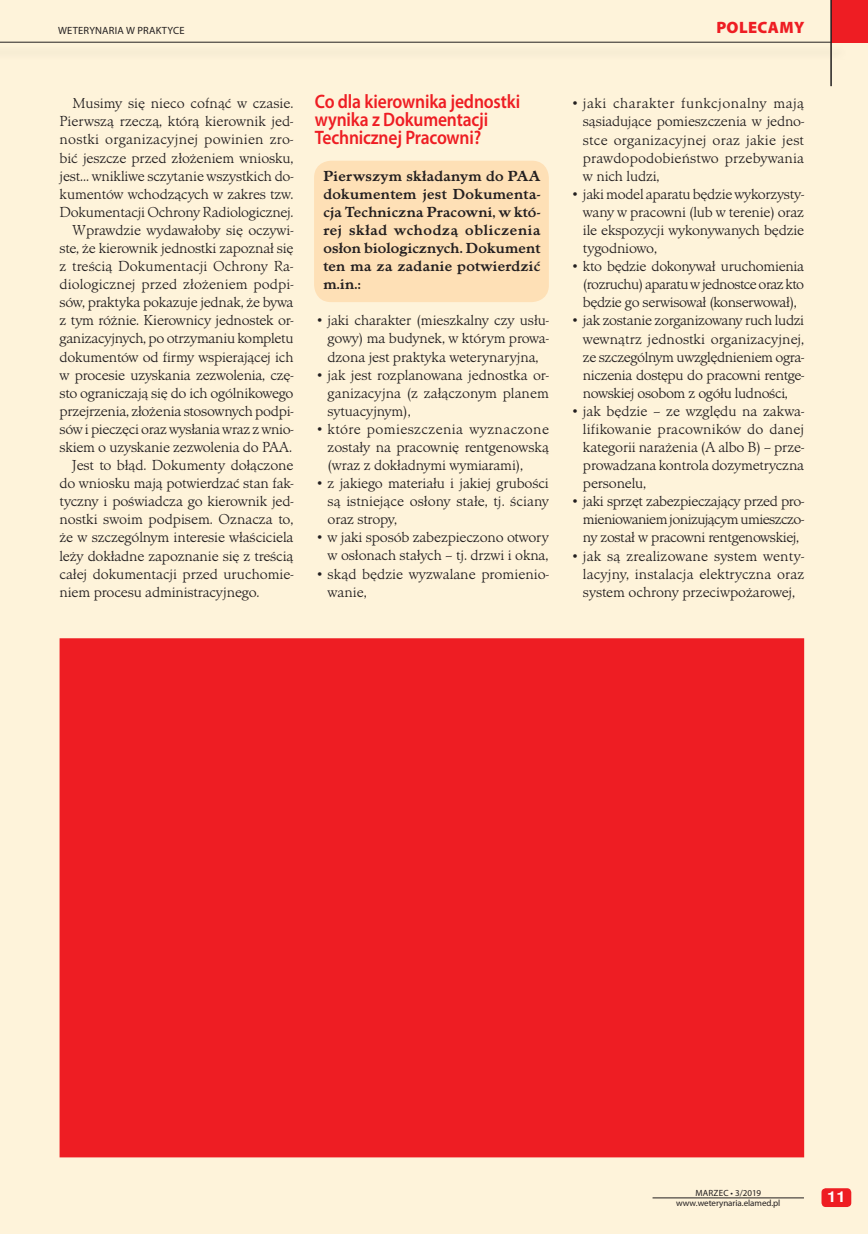
<style>
.page{position:relative;width:868px;height:1234px;background:#fff}
.page>*{position:absolute;margin:0;border:0;box-sizing:border-box;transform-origin:0 0}
.t1{font:600 19.5px/18.1px "Myriad Pro";letter-spacing:-.01em;color:#ee1d23;scale:.9 1}
.t2{font:900 16.5px "Myriad Pro";letter-spacing:.02em;color:#ee1d23}
.t3{font:300 15px/18px "Minister TCE";letter-spacing:-.01em;color:#231f20;text-align:justify}
.t4{font:700 15px/18px "Minister TCE";letter-spacing:.015em;color:#231f20;text-align:justify}
.t5{font:300 15px "Minister TCE";letter-spacing:.015em;color:#231f20}
.t6{font:700 15px "Nimbus San LCE";color:#fff;scale:1.1 1}
.t7{font:10.5px "Myriad Pro";letter-spacing:.02em;color:#231f20}
.t8{font:9px "Myriad Pro";letter-spacing:-.005em;color:#231f20}
.t9{font:9px "Myriad Pro";letter-spacing:.015em;color:#231f20}
</style>
<div class="page">
<div style="left:0;top:0;width:867px;height:1233px;background:#fef3da"></div>
<div style="left:831px;top:0;width:36px;height:42px;background:#ee1d23"></div>
<hr style="left:830px;top:0;width:1px;height:86px;background:#231f20">
<div style="left:821px;top:1187px;width:30px;height:19px;background:#ee1d23;border-radius:4px"></div>
<hr style="left:652px;top:1197px;width:151px;height:1px;background:#231f20">
<div style="left:0;top:44px;width:847px;height:17px;background:#faefd7"></div>
<hr style="left:0;top:42px;width:830px;height:1px;background:#231f20">
<div style="left:314px;top:161px;width:235px;height:141px;background:#fee0b6;border-radius:17px"></div>
<div style="left:60px;top:638px;width:744px;height:519px;background:#ee1d23"></div>
<p class="t7" style="left:58px;top:25px;width:128px">WETERYNARIA W PRAKTYCE</p>
<p class="t2" style="left:716px;top:18px;width:90px">POLECAMY</p>
<p class="t3" style="left:72px;top:95px;width:223px">Musimy się nieco cofnąć w czasie.</p>
<p class="t3" style="left:60px;top:113px;width:235px">Pierwszą rzeczą, którą kierownik jed-</p>
<p class="t5" style="left:60px;top:131px;width:235px">nostki organizacyjnej powinien zro-</p>
<p class="t3" style="left:60px;top:149px;width:235px">bić jeszcze przed złożeniem wniosku,</p>
<p class="t3" style="left:60px;top:167px;width:235px">jest… wnikliwe sczytanie wszystkich do-</p>
<p class="t3" style="left:60px;top:185px;width:235px">kumentów wchodzących w zakres tzw.</p>
<p class="t3" style="left:60px;top:203px;width:235px">Dokumentacji Ochrony Radiologicznej.</p>
<p class="t3" style="left:72px;top:221px;width:223px">Wprawdzie wydawałoby się oczywi-</p>
<p class="t3" style="left:60px;top:239px;width:235px">ste, że kierownik jednostki zapoznał się</p>
<p class="t3" style="left:60px;top:257px;width:235px">z treścią Dokumentacji Ochrony Ra-</p>
<p class="t3" style="left:60px;top:275px;width:235px">diologicznej przed złożeniem podpi-</p>
<p class="t3" style="left:60px;top:293px;width:235px">sów, praktyka pokazuje jednak, że bywa</p>
<p class="t3" style="left:60px;top:311px;width:235px">z tym różnie. Kierownicy jednostek or-</p>
<p class="t3" style="left:60px;top:330px;width:235px">ganizacyjnych, po otrzymaniu kompletu</p>
<p class="t3" style="left:60px;top:348px;width:235px">dokumentów od firmy wspierającej ich</p>
<p class="t3" style="left:60px;top:366px;width:235px">w procesie uzyskania zezwolenia, czę-</p>
<p class="t3" style="left:60px;top:384px;width:235px">sto ograniczają się do ich ogólnikowego</p>
<p class="t3" style="left:60px;top:402px;width:235px">przejrzenia, złożenia stosownych podpi-</p>
<p class="t3" style="left:60px;top:420px;width:235px">sów i pieczęci oraz wysłania wraz z wnio-</p>
<p class="t3" style="left:60px;top:438px;width:234px">skiem o uzyskanie zezwolenia do PAA.</p>
<p class="t3" style="left:72px;top:456px;width:223px">Jest to błąd. Dokumenty dołączone</p>
<p class="t3" style="left:59px;top:474px;width:235px">do wniosku mają potwierdzać stan fak-</p>
<p class="t3" style="left:59px;top:492px;width:235px">tyczny i poświadcza go kierownik jed-</p>
<p class="t3" style="left:59px;top:510px;width:235px">nostki swoim podpisem. Oznacza to,</p>
<p class="t3" style="left:59px;top:528px;width:235px">że w szczególnym interesie właściciela</p>
<p class="t3" style="left:59px;top:546px;width:235px">leży dokładne zapoznanie się z treścią</p>
<p class="t3" style="left:59px;top:565px;width:235px">całej dokumentacji przed uruchomie-</p>
<p class="t3" style="left:59px;top:583px;width:201px">niem procesu administracyjnego.</p>
<h1 class="t1" style="left:315px;top:93px;width:230px">Co dla kierownika jednostki wynika z Dokumentacji<br>Technicznej Pracowni?</h1>
<p class="t4" style="left:323px;top:167px;width:218px">Pierwszym składanym do PAA dokumentem jest Dokumenta&shy;cja Techniczna Pracowni, w któ&shy;rej skład wchodzą obliczenia osłon biologicznych. Dokument ten ma za zadanie potwierdzić m.in.:</p>
<p class="t3" style="left:327px;top:311px;width:223px;text-indent:-13px">• jaki charakter (mieszkalny czy usłu&shy;gowy) ma budynek, w którym prowa&shy;dzona jest praktyka weterynaryjna,</p>
<p class="t3" style="left:327px;top:366px;width:223px;text-indent:-13px">• jak jest rozplanowana jednostka or&shy;ganizacyjna (z załączonym planem sytuacyjnym),</p>
<p class="t3" style="left:327px;top:420px;width:223px;text-indent:-13px">• które pomieszczenia wyznaczone zostały na pracownię rentgenowską (wraz z dokładnymi wymiarami),</p>
<p class="t3" style="left:327px;top:474px;width:223px;text-indent:-13px">• z jakiego materiału i jakiej grubości są istniejące osłony stałe, tj. ściany oraz stropy,</p>
<p class="t3" style="left:315px;top:528px;width:235px;text-align:right">• w jaki sposób zabezpieczono otwory w osłonach stałych – tj. drzwi i okna,</p>
<p class="t3" style="left:327px;top:564px;width:223px;text-indent:-13px">• skąd będzie wyzwalane promienio&shy;wanie,</p>
<p class="t3" style="left:583px;top:95px;width:223px;text-indent:-13px">• jaki charakter funkcjonalny mają sąsiadujące pomieszczenia w jedno&shy;stce organizacyjnej oraz jakie jest prawdopodobieństwo przebywania w nich ludzi,</p>
<p class="t3" style="left:583px;top:185px;width:223px;text-indent:-13px">• jaki model aparatu będzie wykorzysty&shy;wany w pracowni (lub w terenie) oraz ile ekspozycji wykonywanych będzie tygodniowo,</p>
<p class="t3" style="left:583px;top:257px;width:223px;text-indent:-13px">• kto będzie dokonywał uruchomienia (rozruchu) aparatu wjednostce oraz kto będzie go serwisował (konserwował),</p>
<p class="t3" style="left:583px;top:312px;width:223px;text-indent:-13px">• jak zostanie zorganizowany ruch ludzi wewnątrz jednostki organizacyjnej, ze szczególnym uwzględnieniem ogra&shy;niczenia dostępu do pracowni rentge&shy;nowskiej osobom z ogółu ludności,</p>
<p class="t3" style="left:583px;top:402px;width:223px;text-indent:-13px">• jak będzie – ze względu na zakwa&shy;lifikowanie pracowników do danej kategorii narażenia (A albo B) – prze&shy;prowadzana kontrola dozymetryczna personelu,</p>
<p class="t3" style="left:583px;top:492px;width:223px;text-indent:-13px">• jaki sprzęt zabezpieczający przed pro&shy;mieniowaniem jonizującym umieszczo&shy;ny został w pracowni rentgenowskiej,</p>
<p class="t3" style="left:583px;top:546px;width:223px;text-indent:-13px">• jak są zrealizowane system wenty&shy;lacyjny, instalacja elektryczna oraz system ochrony przeciwpożarowej,</p>
<p class="t9" style="left:695px;top:1187px;width:67px">MARZEC • 3/2019</p>
<p class="t8" style="left:676px;top:1197px;width:106px">www.weterynaria.elamed.pl</p>
<p class="t6" style="left:827px;top:1187px;width:18px">11</p>
</div>
